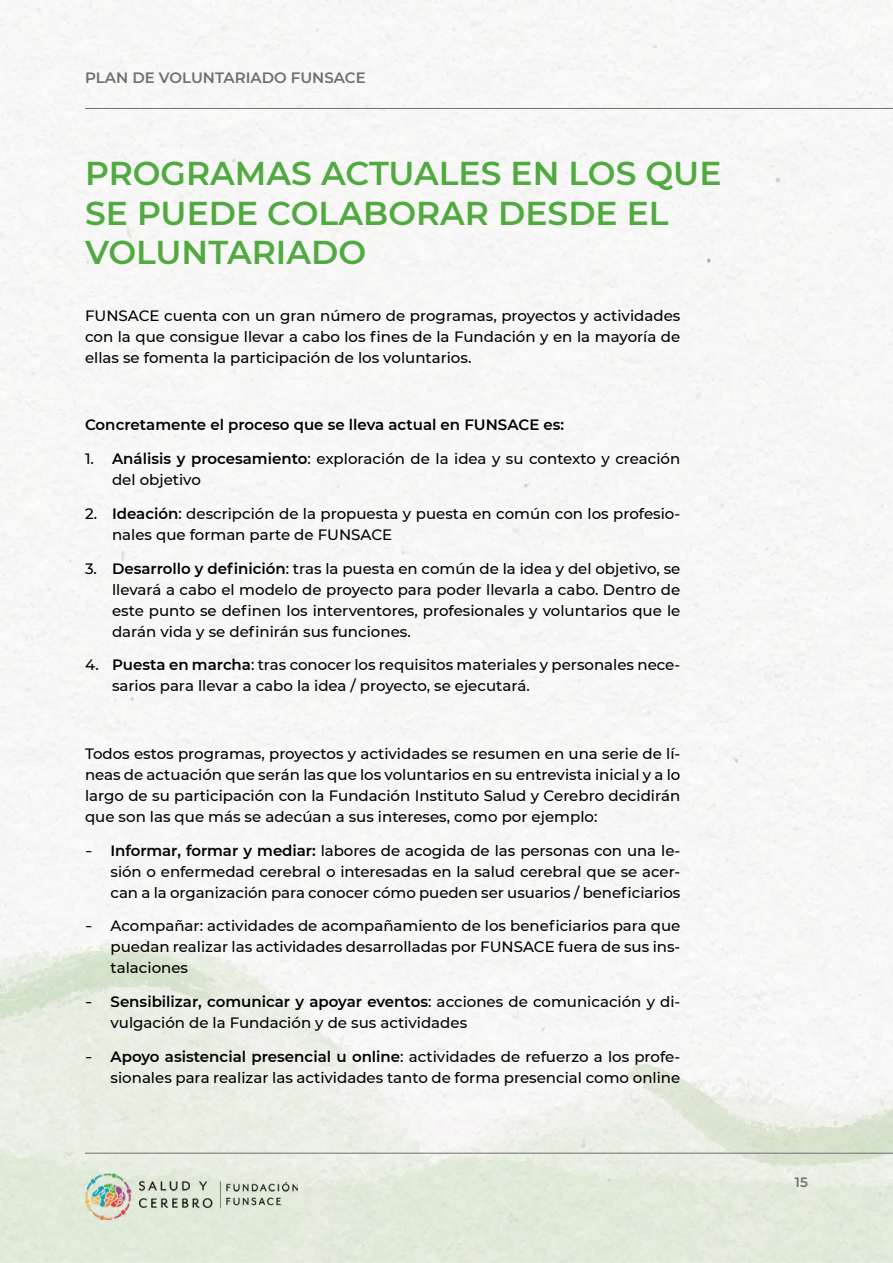
<style>
.page{position:relative;width:893px;height:1263px;background:#fff}
.page>*{position:absolute;margin:0;border:0;box-sizing:border-box;transform-origin:0 0}
.t1{font:600 33px/39.6px "Montserrat";color:#51aa40}
.t2{font:500 15px/21px "Montserrat";color:#000;text-align:justify}
.t3{font:600 15px "Montserrat";color:#000}
.t4{font:600 15px "Montserrat";color:#706f6f}
.t5{font:600 13.5px "Montserrat";color:#706f6f}
.s1{font-weight:600}
</style>
<div class="page">
<img style="left:0;top:0;width:893px;height:1263px">
<img style="left:85px;top:1174px;width:213px;height:45px">
<hr style="left:85px;top:108px;width:808px;height:1px;background:#706f6f">
<hr style="left:85px;top:1153px;width:808px;height:1px;background:#706f6f">
<p class="t4" style="left:85px;top:67px;width:282px">PLAN DE VOLUNTARIADO FUNSACE</p>
<h1 class="t1" style="left:85px;top:152px;width:638px">PROGRAMAS ACTUALES EN LOS QUE<br>SE PUEDE COLABORAR DESDE EL<br>VOLUNTARIADO</h1>
<p class="t2" style="left:85px;top:304px;width:597px">FUNSACE cuenta con un gran número de programas, proyectos y actividades con la que consigue llevar a cabo los fines de la Fundación y en la mayoría de ellas se fomenta la participación de los voluntarios.</p>
<p class="t3" style="left:85px;top:414px;width:481px">Concretamente el proceso que se lleva actual en FUNSACE es:</p>
<p class="t2" style="left:112px;top:448px;width:570px;text-indent:-27px">1. <span class="s1">Análisis y procesamiento</span>: exploración de la idea y su contexto y creación del objetivo</p>
<p class="t2" style="left:112px;top:502px;width:570px;text-indent:-27px">2. <span class="s1">Ideación</span>: descripción de la propuesta y puesta en común con los profesio&shy;nales que forman parte de FUNSACE</p>
<p class="t2" style="left:112px;top:557px;width:570px;text-indent:-27px">3. <span class="s1">Desarrollo y definición</span>: tras la puesta en común de la idea y del objetivo, se llevará a cabo el modelo de proyecto para poder llevarla a cabo. Dentro de este punto se definen los interventores, profesionales y voluntarios que le darán vida y se definirán sus funciones.</p>
<p class="t2" style="left:112px;top:654px;width:570px;text-indent:-27px">4. <span class="s1">Puesta en marcha</span>: tras conocer los requisitos materiales y personales nece&shy;sarios para llevar a cabo la idea / proyecto, se ejecutará.</p>
<p class="t2" style="left:85px;top:742px;width:597px">Todos estos programas, proyectos y actividades se resumen en una serie de lí&shy;neas de actuación que serán las que los voluntarios en su entrevista inicial y a lo largo de su participación con la Fundación Instituto Salud y Cerebro decidirán que son las que más se adecúan a sus intereses, como por ejemplo:</p>
<p class="t2" style="left:111px;top:839px;width:571px;text-indent:-26px">ݸ <span class="s1">Informar, formar y mediar:</span> labores de acogida de las personas con una le&shy;sión o enfermedad cerebral o interesadas en la salud cerebral que se acer&shy;can a la organización para conocer cómo pueden ser usuarios / beneficiarios</p>
<p class="t2" style="left:111px;top:915px;width:571px;text-indent:-26px">ݸ Acompañar: actividades de acompañamiento de los beneficiarios para que puedan realizar las actividades desarrolladas por FUNSACE fuera de sus ins&shy;talaciones</p>
<p class="t2" style="left:111px;top:991px;width:571px;text-indent:-26px">ݸ <span class="s1">Sensibilizar, comunicar y apoyar eventos</span>: acciones de comunicación y di&shy;vulgación de la Fundación y de sus actividades</p>
<p class="t2" style="left:85px;top:1045px;width:597px;text-align:right">ݸ <span class="s1">Apoyo asistencial presencial u online</span>: actividades de refuerzo a los profe&shy;sionales para realizar las actividades tanto de forma presencial como online</p>
<p class="t5" style="left:795px;top:1172px;width:15px">15</p>
</div>
